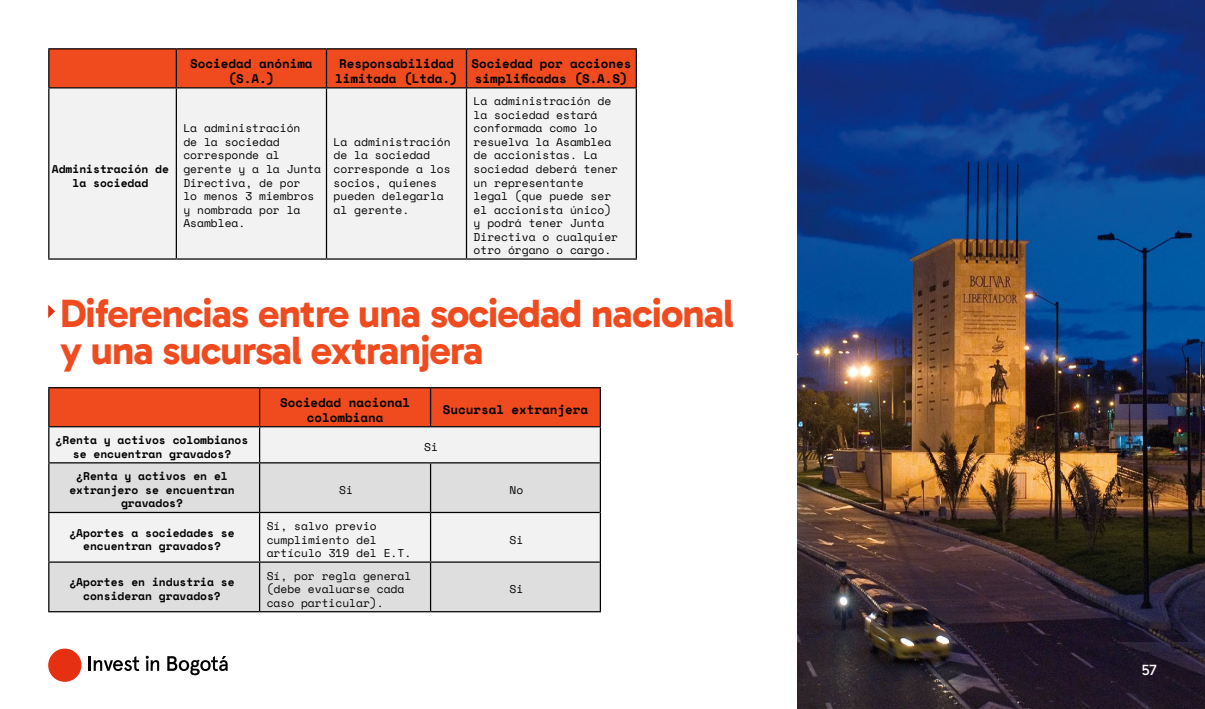
<style>
.page{position:relative;width:1205px;height:709px;background:#fff}
.page>*{position:absolute;margin:0;border:0;box-sizing:border-box;transform-origin:0 0}
.t1{font:700 40px/37.5px "Gabarito";letter-spacing:-.02em;color:#f04a1f}
.t2{font:15px "Gabarito";color:#fff}
.t3{font:700 12.5px/15px "Space Mono";color:#020203;text-align:center}
.t4{font:11.25px/13.5px "Space Mono";color:#020203}
.t5{font:700 11.25px/13.5px "Space Mono";color:#020203;text-align:center}
</style>
<div class="page">
<svg style="left:89px;top:656px;width:50px;height:15px"></svg>
<svg style="left:146px;top:655px;width:13px;height:16px"></svg>
<svg style="left:167px;top:656px;width:61px;height:19px"></svg>
<div style="left:48px;top:648px;width:33px;height:34px;background:#e53012;border-radius:50%"></div>
<img style="left:797px;top:0;width:408px;height:709px">
<div style="left:49px;top:49px;width:587px;height:38px;background:#f04a1f"></div>
<div style="left:49px;top:88px;width:587px;height:170px;background:#f2f2f2"></div>
<hr style="left:48px;top:87px;width:128px;height:1px;background:#020203">
<hr style="left:176px;top:87px;width:150px;height:1px;background:#020203">
<hr style="left:326px;top:87px;width:140px;height:1px;background:#020203">
<hr style="left:466px;top:87px;width:171px;height:1px;background:#020203">
<hr style="left:48px;top:48px;width:128px;height:1px;background:#000">
<hr style="left:176px;top:48px;width:150px;height:1px;background:#000">
<hr style="left:326px;top:48px;width:140px;height:1px;background:#000">
<hr style="left:466px;top:48px;width:171px;height:1px;background:#000">
<hr style="left:466px;top:49px;width:1px;height:38px;background:#000">
<hr style="left:636px;top:49px;width:1px;height:38px;background:#000">
<hr style="left:326px;top:88px;width:1px;height:170px;background:#000">
<hr style="left:466px;top:88px;width:1px;height:170px;background:#000">
<hr style="left:48px;top:49px;width:1px;height:38px;background:#020203">
<hr style="left:176px;top:49px;width:1px;height:38px;background:#020203">
<hr style="left:48px;top:88px;width:1px;height:170px;background:#020203">
<hr style="left:176px;top:88px;width:1px;height:170px;background:#020203">
<hr style="left:326px;top:49px;width:1px;height:38px;background:#000">
<hr style="left:636px;top:88px;width:1px;height:170px;background:#000">
<hr style="left:48px;top:258px;width:128px;height:2px;background:#020203">
<hr style="left:176px;top:258px;width:150px;height:2px;background:#020203">
<hr style="left:326px;top:258px;width:140px;height:2px;background:#020203">
<hr style="left:466px;top:258px;width:171px;height:2px;background:#020203">
<div style="left:49px;top:388px;width:551px;height:38px;background:#f04a1f"></div>
<div style="left:49px;top:427px;width:551px;height:35px;background:#f2f2f2"></div>
<svg style="left:49px;top:463px;width:551px;height:148px;fill:#dedede"></svg>
<hr style="left:48px;top:426px;width:212px;height:1px;background:#020203">
<hr style="left:260px;top:426px;width:170px;height:1px;background:#020203">
<hr style="left:430px;top:426px;width:171px;height:1px;background:#020203">
<hr style="left:48px;top:387px;width:212px;height:1px;background:#000">
<hr style="left:260px;top:387px;width:170px;height:1px;background:#000">
<hr style="left:430px;top:387px;width:171px;height:1px;background:#000">
<hr style="left:430px;top:388px;width:1px;height:38px;background:#000">
<hr style="left:600px;top:388px;width:1px;height:38px;background:#000">
<hr style="left:430px;top:513px;width:1px;height:48px;background:#000">
<hr style="left:48px;top:388px;width:1px;height:38px;background:#020203">
<hr style="left:259px;top:388px;width:1px;height:38px;background:#020203">
<hr style="left:48px;top:427px;width:1px;height:35px;background:#020203">
<hr style="left:259px;top:427px;width:1px;height:35px;background:#020203">
<hr style="left:48px;top:513px;width:1px;height:48px;background:#020203">
<hr style="left:259px;top:513px;width:1px;height:48px;background:#020203">
<hr style="left:600px;top:427px;width:1px;height:36px;background:#000">
<hr style="left:600px;top:512px;width:1px;height:50px;background:#000">
<hr style="left:48px;top:463px;width:1px;height:49px;background:#000">
<hr style="left:48px;top:462px;width:212px;height:1px;background:#020203">
<hr style="left:260px;top:462px;width:170px;height:1px;background:#020203">
<hr style="left:430px;top:462px;width:170px;height:1px;background:#020203">
<hr style="left:259px;top:463px;width:1px;height:49px;background:#000">
<hr style="left:430px;top:463px;width:1px;height:49px;background:#000">
<hr style="left:600px;top:463px;width:1px;height:49px;background:#000">
<hr style="left:48px;top:512px;width:212px;height:1px;background:#020203">
<hr style="left:260px;top:512px;width:170px;height:1px;background:#020203">
<hr style="left:430px;top:512px;width:170px;height:1px;background:#020203">
<hr style="left:48px;top:562px;width:1px;height:49px;background:#000">
<hr style="left:48px;top:561px;width:212px;height:1px;background:#020203">
<hr style="left:260px;top:561px;width:170px;height:1px;background:#020203">
<hr style="left:430px;top:561px;width:170px;height:1px;background:#020203">
<hr style="left:259px;top:562px;width:1px;height:49px;background:#000">
<hr style="left:430px;top:562px;width:1px;height:49px;background:#000">
<hr style="left:600px;top:562px;width:1px;height:49px;background:#000">
<hr style="left:48px;top:611px;width:212px;height:1px;background:#020203">
<hr style="left:260px;top:611px;width:170px;height:1px;background:#020203">
<hr style="left:430px;top:611px;width:171px;height:1px;background:#020203">
<svg style="left:48px;top:305px;width:7px;height:13px"></svg>
<p class="t5" style="left:52px;top:162px;width:119px">Administración de la sociedad</p>
<p class="t3" style="left:190px;top:55px;width:124px">Sociedad anónima (S.A.)</p>
<p class="t3" style="left:335px;top:55px;width:124px">Responsabilidad limitada (Ltda.)</p>
<p class="t3" style="left:471px;top:55px;width:161px;text-align:left">Sociedad por acciones simplificadas (S.A.S)</p>
<p class="t4" style="left:183px;top:121px;width:139px">La administración<br>de la sociedad corresponde al gerente y a la Junta<br>Directiva, de por<br>lo menos 3 miembros y nombrada por la<br>Asamblea.</p>
<p class="t4" style="left:334px;top:135px;width:119px">La administración de la sociedad corresponde a los socios, quienes pueden delegarla al gerente.</p>
<p class="t4" style="left:473px;top:94px;width:146px">La administración de la sociedad estará conformada como lo resuelva la Asamblea de accionistas. La sociedad deberá tener un representante legal (que puede ser el accionista único) y podrá tener Junta<br>Directiva o cualquier otro órgano o cargo.</p>
<h1 class="t1" style="left:60px;top:294px;width:675px">Diferencias entre una sociedad nacional y una sucursal extranjera</h1>
<p class="t3" style="left:280px;top:394px;width:132px">Sociedad nacional colombiana</p>
<p class="t3" style="left:443px;top:402px;width:147px">Sucursal extranjera</p>
<p class="t5" style="left:56px;top:433px;width:194px">¿Renta y activos colombianos se encuentran gravados?</p>
<p class="t4" style="left:424px;top:440px;width:15px">Si</p>
<p class="t5" style="left:69px;top:469px;width:167px">¿Renta y activos en el extranjero se encuentran gravados?</p>
<p class="t4" style="left:339px;top:483px;width:15px">Si</p>
<p class="t4" style="left:510px;top:483px;width:15px">No</p>
<p class="t5" style="left:69px;top:525px;width:167px">¿Aportes a sociedades se encuentran gravados?</p>
<p class="t4" style="left:267px;top:519px;width:146px">Sí, salvo previo cumplimiento del artículo 319 del E.T.</p>
<p class="t5" style="left:69px;top:575px;width:167px">¿Aportes en industria se consideran gravados?</p>
<p class="t4" style="left:267px;top:568px;width:146px">Sí, por regla general (debe evaluarse cada caso particular).</p>
<p class="t4" style="left:510px;top:532px;width:15px">Si</p>
<p class="t4" style="left:510px;top:582px;width:15px">Si</p>
<h2 class="t2" style="left:1142px;top:660px;width:16px">57</h2>
</div>
